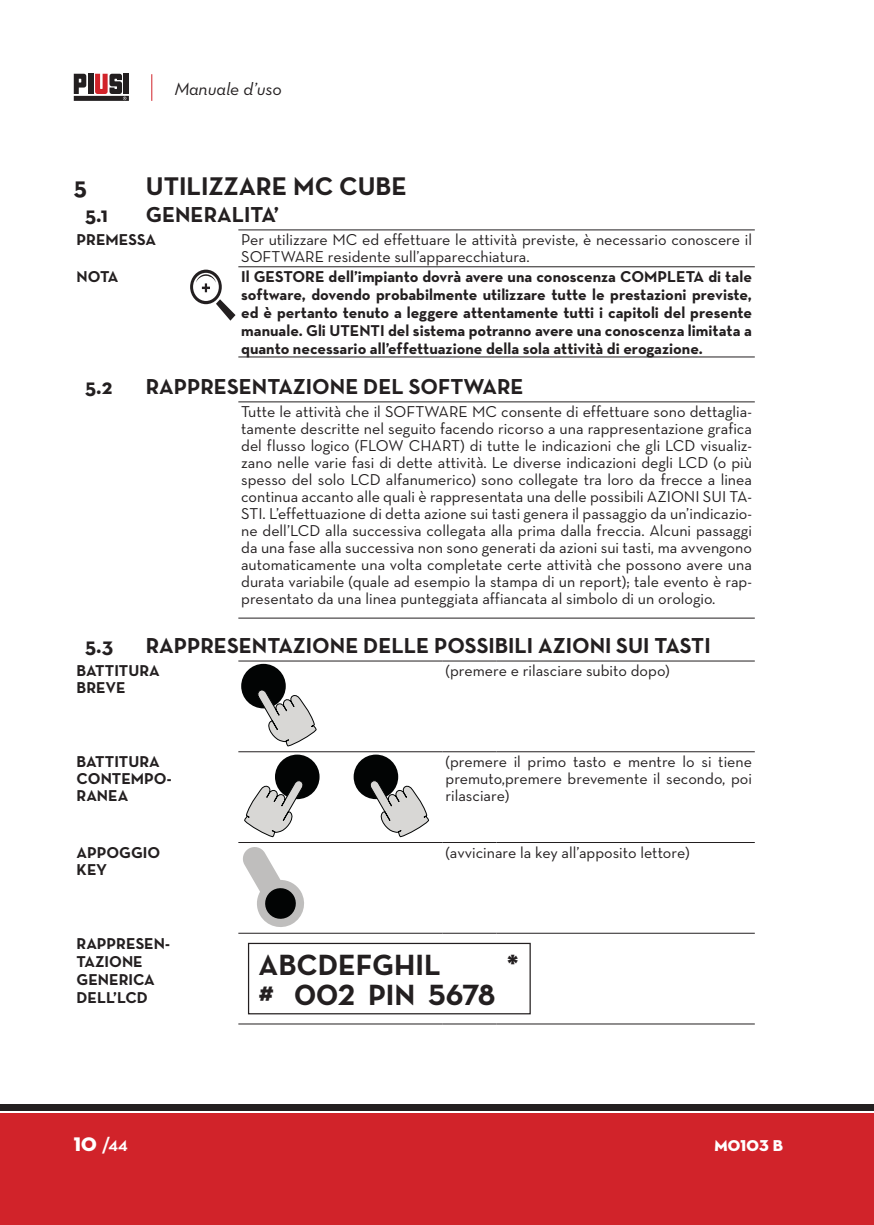
<style>
.page{position:relative;width:874px;height:1225px;background:#fff}
.page>*{position:absolute;margin:0;border:0;box-sizing:border-box;transform-origin:0 0}
.t1{font:700 29.8px "Neutraface Text";color:#231f20}
.t2{font:29.8px "Neutraface Text Bold Alt";color:#231f20}
.t3{font:700 26px "Neutraface Text";color:#231f20}
.t4{font:700 22px "Neutraface Text";color:#231f20}
.t5{font:700 20px "Neutraface Display";color:#fff}
.t6{font:18px "Neutraface Text Book Italic Alt";color:#231f20}
.t7{font:16px/17px "Neutraface Text";color:#231f20;text-align:justify}
.t8{font:700 16px/18px "Neutraface Text";color:#231f20}
.t9{font:16px "Neutraface Display Titling";letter-spacing:.01em;color:#fff}
.s1{font-family:"Neutraface Display Titling";font-weight:400}
</style>
<div class="page">
<div style="left:0;top:1113px;width:873px;height:112px;background:#d1232a"></div>
<div style="left:0;top:1104px;width:873px;height:6px;background:#231f20"></div>
<div style="left:88px;top:74px;width:5px;height:20px;background:#231f20"></div>
<div style="left:124px;top:74px;width:5px;height:20px;background:#231f20"></div>
<svg style="left:74px;top:74px;width:12px;height:20px"></svg>
<div style="left:74px;top:96px;width:55px;height:5px;background:#231f20"></div>
<svg style="left:95px;top:74px;width:31px;height:26px"></svg>
<svg style="left:151px;top:74px;width:1px;height:27px"></svg>
<hr style="left:238px;top:229px;width:516px;height:1px;background:#231f20">
<hr style="left:238px;top:266px;width:516px;height:1px;background:#231f20">
<hr style="left:238px;top:357px;width:516px;height:1px;background:#231f20">
<svg style="left:190px;top:270px;width:45px;height:51px"></svg>
<hr style="left:238px;top:401px;width:516px;height:1px;background:#231f20">
<hr style="left:238px;top:618px;width:516px;height:1px;background:#231f20">
<hr style="left:238px;top:660px;width:204px;height:1px;background:#231f20">
<hr style="left:442px;top:660px;width:54px;height:1px;background:#231f20">
<hr style="left:496px;top:660px;width:258px;height:1px;background:#231f20">
<hr style="left:238px;top:751px;width:204px;height:1px;background:#231f20">
<hr style="left:442px;top:751px;width:54px;height:1px;background:#231f20">
<hr style="left:496px;top:751px;width:258px;height:1px;background:#231f20">
<hr style="left:238px;top:842px;width:204px;height:1px;background:#231f20">
<hr style="left:442px;top:842px;width:54px;height:1px;background:#231f20">
<hr style="left:496px;top:842px;width:258px;height:1px;background:#231f20">
<hr style="left:238px;top:933px;width:204px;height:1px;background:#231f20">
<hr style="left:442px;top:933px;width:54px;height:1px;background:#231f20">
<hr style="left:496px;top:933px;width:258px;height:1px;background:#231f20">
<hr style="left:238px;top:1023px;width:204px;height:1px;background:#231f20">
<hr style="left:442px;top:1023px;width:54px;height:1px;background:#231f20">
<hr style="left:496px;top:1023px;width:258px;height:1px;background:#231f20">
<div style="left:241px;top:664px;width:44px;height:44px;background:#020404;border-radius:50%"></div>
<svg style="left:256px;top:688px;width:61px;height:58px"></svg>
<div style="left:353px;top:754px;width:45px;height:45px;background:#020404;border-radius:50%"></div>
<svg style="left:369px;top:779px;width:60px;height:58px"></svg>
<div style="left:275px;top:754px;width:44px;height:45px;background:#020404;border-radius:50%"></div>
<svg style="left:244px;top:779px;width:60px;height:58px"></svg>
<svg style="left:243px;top:847px;width:61px;height:80px"></svg>
<div style="left:248px;top:942px;width:282px;height:72px;border:1px solid #231f20"></div>
<p class="t6" style="left:174px;top:77px;width:108px">Manuale d’uso</p>
<h2 class="t3" style="left:74px;top:170px;width:15px">5</h2>
<h2 class="t3" style="left:146px;top:170px;width:262px">UTILIZZARE MC CUBE</h2>
<h3 class="t4" style="left:85px;top:200px;width:24px">5.1</h3>
<h3 class="t4" style="left:146px;top:200px;width:135px">GENERALITA’</h3>
<p class="t8" style="left:77px;top:231px;width:81px">PREMESSA</p>
<p class="t7" style="left:241px;top:231px;width:512px">Per utilizzare MC ed effettuare le attività previste, è necessario conoscere il<br>SOFTWARE residente sull’apparecchiatura.</p>
<p class="t8" style="left:77px;top:267px;width:43px">NOTA</p>
<p class="t8" style="left:241px;top:267px;width:512px;text-align:justify">Il GESTORE dell’impianto dovrà avere una conoscenza COMPLETA di tale software, dovendo probabilmente utilizzare tutte le prestazioni previste, ed è pertanto tenuto a leggere attentamente tutti i capitoli del presente manuale. Gli UTENTI del sistema potranno avere una conoscenza limitata a quanto necessario all’effettuazione della sola attività di erogazione.</p>
<h3 class="t4" style="left:85px;top:372px;width:29px">5.2</h3>
<h3 class="t4" style="left:146px;top:372px;width:379px">RAPPRESENTAZIONE DEL SOFTWARE</h3>
<p class="t7" style="left:241px;top:403px;width:512px">Tutte le attività che il SOFTWARE MC consente di effettuare sono dettaglia&shy;tamente descritte nel seguito facendo ricorso a una rappresentazione grafica del flusso logico (FLOW CHART) di tutte le indicazioni che gli LCD visualiz&shy;zano nelle varie fasi di dette attività. Le diverse indicazioni degli LCD (o più spesso del solo LCD alfanumerico) sono collegate tra loro da frecce a linea continua accanto alle quali è rappresentata una delle possibili AZIONI SUI TA-STI. L’effettuazione di detta azione sui tasti genera il passaggio da un’indicazio&shy;ne dell’LCD alla successiva collegata alla prima dalla freccia. Alcuni passaggi da una fase alla successiva non sono generati da azioni sui tasti, ma avvengono automaticamente una volta completate certe attività che possono avere una durata variabile (quale ad esempio la stampa di un report); tale evento è rap&shy;presentato da una linea punteggiata affiancata al simbolo di un orologio.</p>
<h3 class="t4" style="left:85px;top:631px;width:30px">5.3</h3>
<h3 class="t4" style="left:146px;top:631px;width:566px">RAPPRESENTAZIONE DELLE POSSIBILI AZIONI SUI TASTI</h3>
<p class="t8" style="left:77px;top:662px;width:85px;line-height:17px">BATTITURA<br>BREVE</p>
<p class="t7" style="left:445px;top:662px;width:226px">(premere e rilasciare subito dopo)</p>
<p class="t8" style="left:77px;top:753px;width:96px;line-height:17px">BATTITURA<br>CONTEMPO-<br>RANEA</p>
<p class="t7" style="left:445px;top:753px;width:308px">(premere il primo tasto e mentre lo si tiene premuto,premere brevemente il secondo, poi rilasciare)</p>
<p class="t8" style="left:77px;top:843px;width:85px;line-height:17px">APPOGGIO<br>KEY</p>
<p class="t7" style="left:445px;top:843px;width:245px">(avvicinare la key all’apposito lettore)</p>
<p class="t8" style="left:77px;top:934px;width:95px">RAPPRESEN-<br>TAZIONE<br>GENERICA<br>DELL’LCD</p>
<h1 class="t1" style="left:258px;top:945px;width:184px">ABCDEFGHIL</h1>
<h1 class="t1" style="left:506px;top:945px;width:14px">*</h1>
<h1 class="t2" style="left:258px;top:975px;width:238px"># 002 PIN 5678</h1>
<p class="t5" style="left:74px;top:1133px;width:56px"><span class="s1">10</span> /44</p>
<p class="t9" style="left:714px;top:1135px;width:70px">M0103 B</p>
</div>
